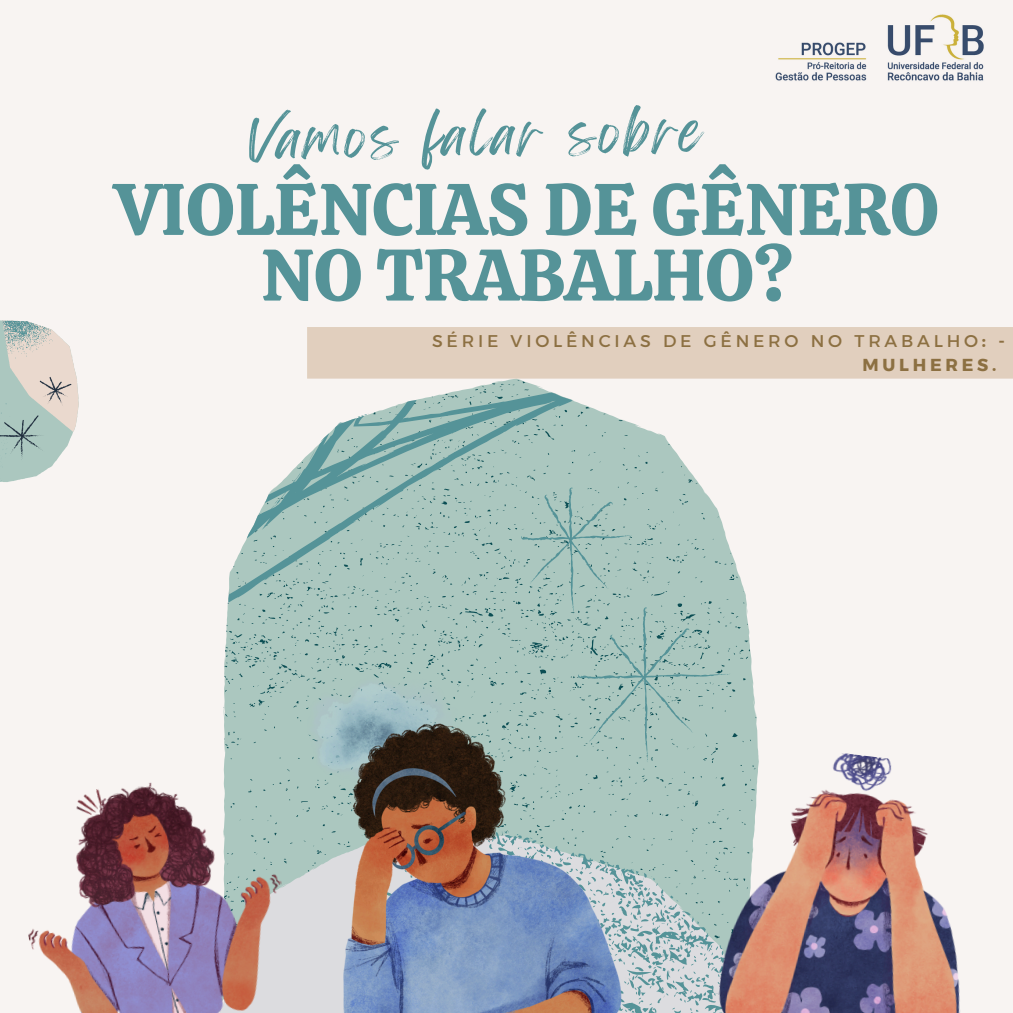
<style>
.page{position:relative;width:1013px;height:1013px;background:#fff}
.page>*{position:absolute;margin:0;border:0;box-sizing:border-box;transform-origin:0 0}
.t1{font:73px/65.6px "Calistoga";color:#559398;text-align:center}
.t2{font:49.25px "Feeling Passionate";color:#559398}
.t3{font:17.25px/23.5px "Kief Montaser Regular";letter-spacing:.22em;color:#8c7042}
.s1{font-family:"Kief Montaser Bold"}
</style>
<div class="page">
<div style="left:0;top:0;width:1012px;height:1012px;background:#f8f4f2"></div>
<svg style="left:223px;top:380px;width:533px;height:450px;fill:#abc7bf"></svg>
<svg style="left:621px;top:830px;width:94px;height:182px;background:#b3c7c7"></svg>
<svg style="left:228px;top:392px;width:345px;height:211px;fill:#abc7bf"></svg>
<svg style="left:521px;top:487px;width:209px;height:275px;background:#a5c3bc"></svg>
<img style="left:715px;top:741px;width:245px;height:271px">
<svg style="left:0;top:320px;width:79px;height:162px"></svg>
<img style="left:28px;top:756px;width:279px;height:256px">
<img style="left:307px;top:676px;width:314px;height:336px">
<div style="left:307px;top:327px;width:705px;height:51px;background:#e1cfbe"></div>
<img style="left:775px;top:14px;width:209px;height:67px">
<h2 class="t2" style="left:248px;top:99px;width:454px;rotate:-1deg">Vamos falar sobre</h2>
<h1 class="t1" style="left:115px;top:176px;width:825px">VIOLÊNCIAS DE GÊNERO<br>NO TRABALHO?</h1>
<p class="t3" style="left:862px;top:329px;width:144px;text-indent:-430px">SÉRIE VIOLÊNCIAS DE GÊNERO NO TRABALHO<span class="s1">: -<br>MULHERES.</span></p>
</div>
